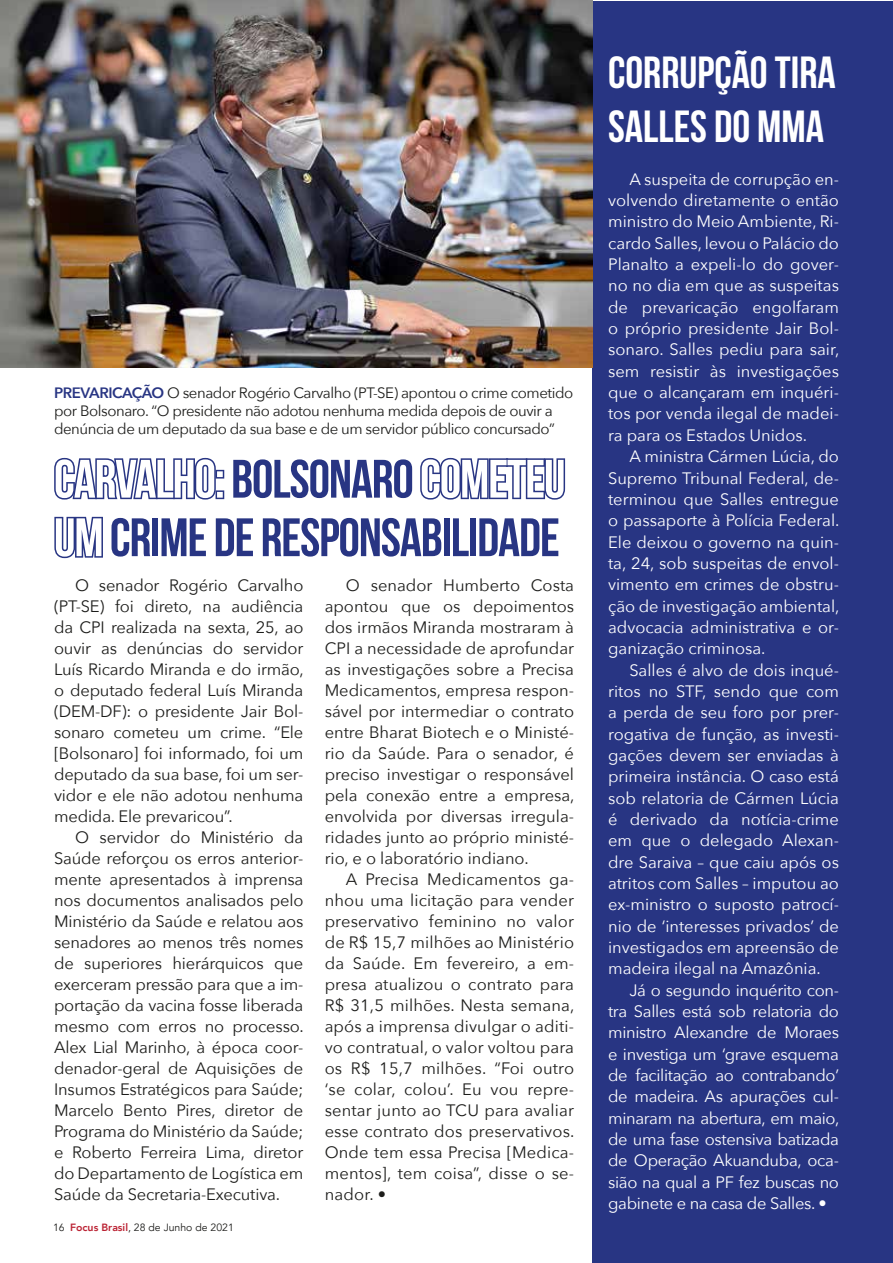
<style>
.page{position:relative;width:893px;height:1263px;background:#fff}
.page>*{position:absolute;margin:0;border:0;box-sizing:border-box;transform-origin:0 0}
.t1{font:700 54px/58.5px "Bebas Neue";letter-spacing:-.02em;color:#283583}
.t2{font:700 45px/54.3px "Bebas Neue";color:#fff}
.t3{font:16.5px/21px "Avenir Next";letter-spacing:-.01em;color:#1d1d1b;text-align:justify}
.t4{font:16.5px/21.3px "Avenir Next";color:#fff;text-align:justify}
.t5{font:15px/18px "Avenir Next";letter-spacing:-.03em;color:#1d1d1b}
.t6{font:10.5px "Avenir";color:#1d1d1b}
.s1{font-weight:600;color:#283583}
.s2{color:#fff}
.s3{font-weight:800;color:#bb2334}
</style>
<div class="page">
<div style="left:592px;top:1px;width:301px;height:1261px;background:#283583"></div>
<img style="left:0;top:0;width:592px;height:368px">
<svg style="left:420px;top:457px;width:146px;height:43px"></svg>
<svg style="left:54px;top:457px;width:171px;height:102px"></svg>
<p class="t5" style="left:54px;top:383px;width:521px"><span class="s1">PREVARICAÇÃO</span> O senador Rogério Carvalho (PT-SE) apontou o crime cometido por Bolsonaro. “O presidente não adotou nenhuma medida depois de ouvir a denúncia de um deputado da sua base e de um servidor público concursado”</p>
<h1 class="t1" style="left:54px;top:449px;width:513px"><span class="s2">CARVALHO:</span> BOLSONARO <span class="s2">COMETEU<br>UM</span> CRIME DE RESPONSABILIDADE</h1>
<p class="t3" style="left:54px;top:574px;width:251px;text-indent:21px">O senador Rogério Carvalho (PT-SE) foi direto, na audiência da CPI realizada na sexta, 25, ao ouvir as denúncias do servidor Luís Ricardo Miranda e do irmão, o deputado federal Luís Miranda (DEM-DF): o presidente Jair Bol&shy;sonaro cometeu um crime. “Ele [Bolsonaro] foi informado, foi um deputado da sua base, foi um ser&shy;vidor e ele não adotou nenhuma medida. Ele prevaricou”.</p>
<p class="t3" style="left:54px;top:826px;width:251px;text-indent:21px">O servidor do Ministério da Saúde reforçou os erros anterior&shy;mente apresentados à imprensa nos documentos analisados pelo Ministério da Saúde e relatou aos senadores ao menos três nomes de superiores hierárquicos que exerceram pressão para que a im&shy;portação da vacina fosse liberada mesmo com erros no processo.<br>Alex Lial Marinho, à época coor&shy;denador-geral de Aquisições de Insumos Estratégicos para Saúde; Marcelo Bento Pires, diretor de Programa do Ministério da Saúde; e Roberto Ferreira Lima, diretor do Departamento de Logística em Saúde da Secretaria-Executiva.</p>
<p class="t6" style="left:53px;top:1221px;width:182px">16 <span class="s3">Focus Brasil</span>, 28 de Junho de 2021</p>
<p class="t3" style="left:325px;top:574px;width:251px;text-indent:21px">O senador Humberto Costa apontou que os depoimentos dos irmãos Miranda mostraram à CPI a necessidade de aprofundar as investigações sobre a Precisa Medicamentos, empresa respon&shy;sável por intermediar o contrato entre Bharat Biotech e o Ministé&shy;rio da Saúde. Para o senador, é preciso investigar o responsável pela conexão entre a empresa, envolvida por diversas irregula&shy;ridades junto ao próprio ministé&shy;rio, e o laboratório indiano.</p>
<p class="t3" style="left:325px;top:868px;width:251px;text-indent:21px">A Precisa Medicamentos ga&shy;nhou uma licitação para vender preservativo feminino no valor de R$ 15,7 milhões ao Ministério da Saúde. Em fevereiro, a em&shy;presa atualizou o contrato para R$ 31,5 milhões. Nesta semana, após a imprensa divulgar o aditi&shy;vo contratual, o valor voltou para os R$ 15,7 milhões. “Foi outro ‘se colar, colou’. Eu vou repre&shy;sentar junto ao TCU para avaliar esse contrato dos preservativos.<br>Onde tem essa Precisa [Medica&shy;mentos], tem coisa”, disse o se&shy;nador. •</p>
<h2 class="t2" style="left:608px;top:45px;width:229px">CORRUPÇÃO TIRA<br>SALLES DO MMA</h2>
<p class="t4" style="left:608px;top:168px;width:233px;text-indent:21px">A suspeita de corrupção en&shy;volvendo diretamente o então ministro do Meio Ambiente, Ri&shy;cardo Salles, levou o Palácio do Planalto a expeli-lo do gover&shy;no no dia em que as suspeitas de prevaricação engolfaram o próprio presidente Jair Bol&shy;sonaro. Salles pediu para sair, sem resistir às investigações que o alcançaram em inquéri&shy;tos por venda ilegal de madei&shy;ra para os Estados Unidos.</p>
<p class="t4" style="left:608px;top:445px;width:233px;text-indent:21px">A ministra Cármen Lúcia, do Supremo Tribunal Federal, de&shy;terminou que Salles entregue o passaporte à Polícia Federal.<br>Ele deixou o governo na quin&shy;ta, 24, sob suspeitas de envol&shy;vimento em crimes de obstru&shy;ção de investigação ambiental, advocacia administrativa e or&shy;ganização criminosa.</p>
<p class="t4" style="left:608px;top:658px;width:232px;text-indent:21px">Salles é alvo de dois inqué&shy;ritos no STF, sendo que com a perda de seu foro por prer&shy;rogativa de função, as investi&shy;gações devem ser enviadas à primeira instância. O caso está sob relatoria de Cármen Lúcia é derivado da notícia-crime em que o delegado Alexan&shy;dre Saraiva – que caiu após os atritos com Salles – imputou ao ex-ministro o suposto patrocí&shy;nio de ‘interesses privados’ de investigados em apreensão de madeira ilegal na Amazônia.</p>
<p class="t4" style="left:608px;top:978px;width:233px;text-indent:21px">Já o segundo inquérito con&shy;tra Salles está sob relatoria do ministro Alexandre de Moraes e investiga um ‘grave esquema de facilitação ao contrabando’ de madeira. As apurações cul&shy;minaram na abertura, em maio, de uma fase ostensiva batizada de Operação Akuanduba, oca&shy;sião na qual a PF fez buscas no gabinete e na casa de Salles. •</p>
</div>
